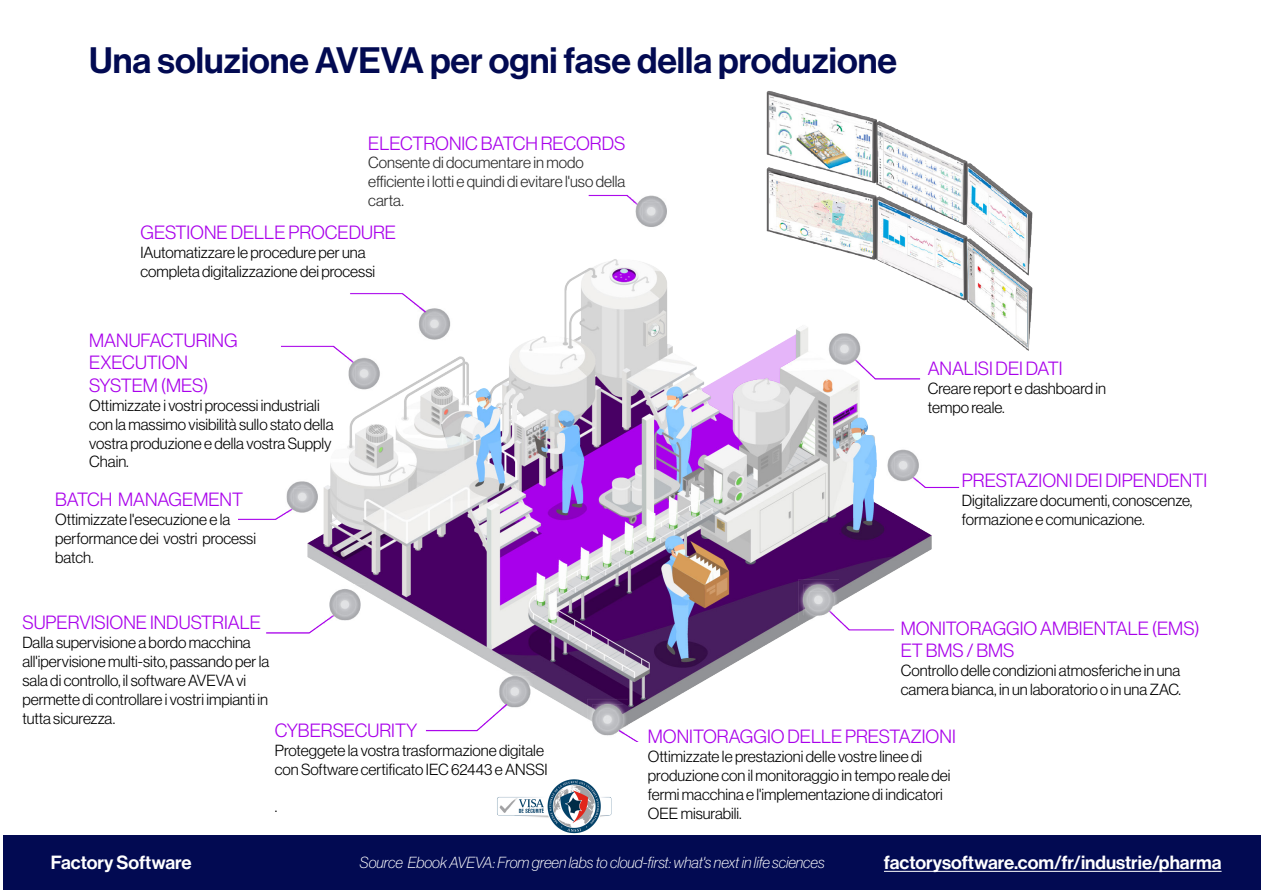
<style>
.page{position:relative;width:1263px;height:893px;background:#fff}
.page>*{position:absolute;margin:0;border:0;box-sizing:border-box;transform-origin:0 0}
.t1{font:36px "N Haas Grotesk DS Pro 65 Md";color:#020a52}
.t2{font:18.75px/22.5px "N Haas Grotesk DS Pro 45 Lt";color:#a900eb}
.t3{font:18.75px "N Haas Grotesk DS Pro 65 Md";color:#fff}
.t4{font:15.75px/18.9px "N Haas Grotesk DS Pro 45 Lt";color:#000}
.t5{font:15.75px/18.9px "N Haas Grotesk DS Pro 45 Lt";color:#292929}
.t6{font:15.75px "N Haas Grotesk DS Pro 36 X Lt It";color:#fff}
</style>
<div class="page">
<div style="left:3px;top:836px;width:1257px;height:54px;background:#020a52"></div>
<hr style="left:884px;top:871px;width:337px;height:1px;background:#fff">
<img style="left:493px;top:779px;width:120px;height:57px">
<img style="left:239px;top:91px;width:794px;height:651px">
<h1 class="t1" style="left:89px;top:40px;width:809px">Una soluzione AVEVA per ogni fase della produzione</h1>
<p class="t2" style="left:368px;top:132px;width:259px">ELECTRONIC BATCH RECORDS</p>
<p class="t5" style="left:368px;top:153px;width:259px">Consente di documentare in modo efficiente i lotti e quindi di evitare l'uso della carta.</p>
<p class="t2" style="left:140px;top:221px;width:257px">GESTIONE DELLE PROCEDURE</p>
<p class="t4" style="left:140px;top:243px;width:236px">IAutomatizzare le procedure per una completa digitalizzazione dei processi</p>
<p class="t2" style="left:89px;top:329px;width:150px">MANUFACTURING<br>EXECUTION<br>SYSTEM (MES)</p>
<p class="t4" style="left:89px;top:396px;width:246px">Ottimizzate i vostri processi industriali con la massimo visibilità sullo stato della vostra produzione e della vostra Supply Chain.</p>
<p class="t2" style="left:55px;top:489px;width:189px">BATCH MANAGEMENT</p>
<p class="t4" style="left:55px;top:510px;width:202px">Ottimizzate l'esecuzione e la performance dei vostri processi batch.</p>
<p class="t2" style="left:22px;top:611px;width:240px">SUPERVISIONE INDUSTRIALE</p>
<p class="t4" style="left:22px;top:633px;width:248px">Dalla supervisione a bordo macchina all'ipervisione multi-sito, passando per la sala di controllo, il software AVEVA vi permette di controllare i vostri impianti in tutta sicurezza.</p>
<p class="t2" style="left:275px;top:719px;width:144px">CYBERSECURITY</p>
<p class="t4" style="left:275px;top:741px;width:274px">Proteggete la vostra trasformazione digitale con Software certificato IEC 62443 e ANSSI</p>
<p class="t4" style="left:275px;top:797px;width:4px">.</p>
<p class="t2" style="left:928px;top:357px;width:136px">ANALISI DEI DATI</p>
<p class="t4" style="left:928px;top:379px;width:180px">Creare report e dashboard in tempo reale.</p>
<p class="t2" style="left:962px;top:469px;width:247px">PRESTAZIONI DEI DIPENDENTI</p>
<p class="t4" style="left:962px;top:491px;width:232px">Digitalizzare documenti, conoscenze, formazione e comunicazione.</p>
<p class="t2" style="left:901px;top:617px;width:301px">MONITORAGGIO AMBIENTALE (EMS)<br>ET BMS / BMS</p>
<p class="t4" style="left:901px;top:661px;width:282px">Controllo delle condizioni atmosferiche in una camera bianca, in un laboratorio o in una ZAC.</p>
<p class="t2" style="left:648px;top:725px;width:309px">MONITORAGGIO DELLE PRESTAZIONI</p>
<p class="t4" style="left:648px;top:747px;width:304px">Ottimizzate le prestazioni delle vostre linee di produzione con il monitoraggio in tempo reale dei fermi macchina e l'implementazione di indicatori OEE misurabili.</p>
<p class="t3" style="left:51px;top:851px;width:142px">Factory Software</p>
<p class="t6" style="left:360px;top:853px;width:466px">Source Ebook AVEVA: From green labs to cloud-first: what's next in life sciences</p>
<p class="t3" style="left:884px;top:851px;width:339px">factorysoftware.com/fr/industrie/pharma</p>
</div>
